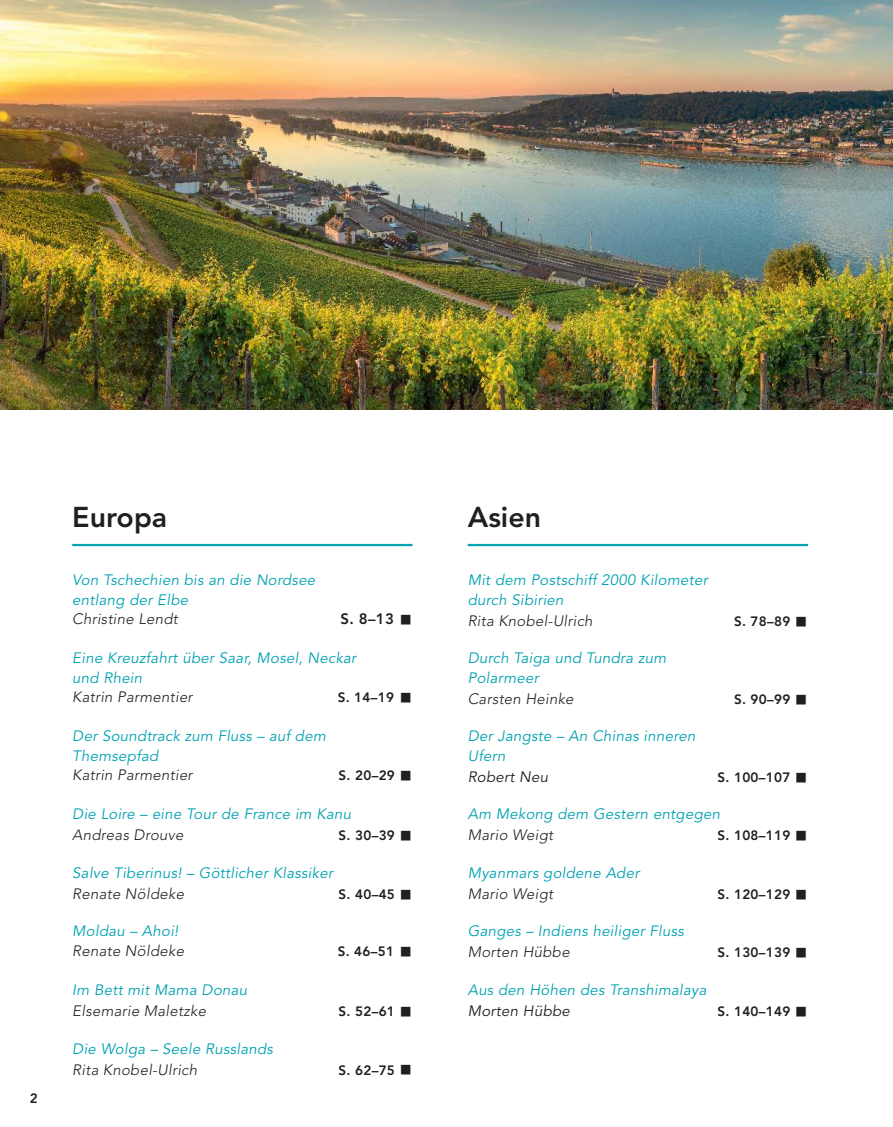
<style>
.page{position:relative;width:893px;height:1127px;background:#fff}
.page>*{position:absolute;margin:0;border:0;box-sizing:border-box;transform-origin:0 0}
.t1{font:33px "Minion Pro";color:#221f1f}
.t2{font:800 28.5px "Avenir LT Std";color:#221f1f}
.t3{font:italic 15px/19.5px "Avenir LT Std";letter-spacing:.02em;color:#00a2b1}
.t4{font:italic 300 15px "Avenir LT Std";letter-spacing:.02em;color:#221f1f}
.t5{font:italic 15px "Avenir LT Std";letter-spacing:.02em;color:#221f1f}
.t6{font:800 15px "Avenir LT Std";color:#221f1f}
.t7{font:800 13.5px "Avenir LT Std";letter-spacing:.02em;color:#221f1f}
.s1{font-family:"Minion Pro";font-weight:400;font-size:33px}
</style>
<div class="page">
<img style="left:0;top:0;width:893px;height:410px">
<hr style="left:72px;top:544px;width:340px;height:2px;background:#00a2b1">
<hr style="left:468px;top:544px;width:340px;height:2px;background:#00a2b1">
<p class="t7" style="left:30px;top:1093px;width:9px">2</p>
<h2 class="t2" style="left:72px;top:505px;width:96px">Europa</h2>
<p class="t3" style="left:72px;top:572px;width:245px">Von Tschechien bis an die Nordsee entlang der Elbe</p>
<p class="t4" style="left:72px;top:613px;width:107px">Christine Lendt</p>
<p class="t6" style="left:341px;top:613px;width:73px">S. 8–13 <span class="s1">■</span></p>
<p class="t3" style="left:72px;top:650px;width:285px">Eine Kreuzfahrt über Saar, Mosel, Neckar und Rhein</p>
<p class="t4" style="left:72px;top:691px;width:122px">Katrin Parmentier</p>
<p class="t7" style="left:338px;top:692px;width:58px">S. 14–19</p>
<h1 class="t1" style="left:399px;top:675px;width:15px">■</h1>
<p class="t3" style="left:72px;top:728px;width:255px">Der Soundtrack zum Fluss – auf dem<br>Themsepfad</p>
<p class="t4" style="left:72px;top:769px;width:122px">Katrin Parmentier</p>
<p class="t7" style="left:339px;top:770px;width:58px">S. 20–29</p>
<h1 class="t1" style="left:399px;top:753px;width:15px">■</h1>
<p class="t3" style="left:72px;top:806px;width:280px">Die Loire – eine Tour de France im Kanu</p>
<p class="t4" style="left:72px;top:829px;width:113px">Andreas Drouve</p>
<p class="t7" style="left:339px;top:830px;width:58px">S. 30–39</p>
<h1 class="t1" style="left:399px;top:813px;width:15px">■</h1>
<p class="t3" style="left:72px;top:864px;width:262px">Salve Tiberinus! – Göttlicher Klassiker</p>
<p class="t4" style="left:72px;top:887px;width:113px">Renate Nöldeke</p>
<p class="t7" style="left:339px;top:888px;width:58px">S. 40–45</p>
<h1 class="t1" style="left:399px;top:872px;width:15px">■</h1>
<p class="t3" style="left:72px;top:923px;width:108px">Moldau – Ahoi!</p>
<p class="t4" style="left:72px;top:944px;width:113px">Renate Nöldeke</p>
<p class="t7" style="left:338px;top:945px;width:58px">S. 46–51</p>
<h1 class="t1" style="left:399px;top:929px;width:15px">■</h1>
<p class="t3" style="left:72px;top:981px;width:177px">Im Bett mit Mama Donau</p>
<p class="t4" style="left:72px;top:1004px;width:135px">Elsemarie Maletzke</p>
<p class="t7" style="left:339px;top:1005px;width:58px">S. 52–61</p>
<h1 class="t1" style="left:399px;top:989px;width:15px">■</h1>
<p class="t3" style="left:72px;top:1040px;width:202px">Die Wolga – Seele Russlands</p>
<p class="t4" style="left:72px;top:1063px;width:126px">Rita Knobel-Ulrich</p>
<p class="t7" style="left:339px;top:1064px;width:58px">S. 62–75</p>
<h1 class="t1" style="left:399px;top:1047px;width:15px">■</h1>
<h2 class="t2" style="left:468px;top:505px;width:75px">Asien</h2>
<p class="t3" style="left:468px;top:572px;width:241px">Mit dem Postschiff 2000 Kilometer durch Sibirien</p>
<p class="t4" style="left:468px;top:614px;width:126px">Rita Knobel-Ulrich</p>
<p class="t7" style="left:734px;top:615px;width:58px">S. 78–89</p>
<h1 class="t1" style="left:794px;top:599px;width:15px">■</h1>
<p class="t3" style="left:468px;top:650px;width:200px">Durch Taiga und Tundra zum<br>Polarmeer</p>
<p class="t4" style="left:468px;top:692px;width:107px">Carsten Heinke</p>
<p class="t7" style="left:734px;top:693px;width:58px">S. 90–99</p>
<h1 class="t1" style="left:794px;top:677px;width:15px">■</h1>
<p class="t3" style="left:468px;top:728px;width:229px">Der Jangste – An Chinas inneren<br>Ufern</p>
<p class="t5" style="left:468px;top:770px;width:82px">Robert Neu</p>
<p class="t7" style="left:718px;top:771px;width:74px">S. 100–107</p>
<h1 class="t1" style="left:794px;top:755px;width:15px">■</h1>
<p class="t3" style="left:468px;top:806px;width:254px">Am Mekong dem Gestern entgegen</p>
<p class="t4" style="left:468px;top:829px;width:87px">Mario Weigt</p>
<p class="t7" style="left:718px;top:830px;width:74px">S. 108–119</p>
<h1 class="t1" style="left:794px;top:813px;width:15px">■</h1>
<p class="t3" style="left:468px;top:864px;width:173px">Myanmars goldene Ader</p>
<p class="t4" style="left:468px;top:887px;width:87px">Mario Weigt</p>
<p class="t7" style="left:718px;top:888px;width:74px">S. 120–129</p>
<h1 class="t1" style="left:794px;top:872px;width:15px">■</h1>
<p class="t3" style="left:468px;top:923px;width:218px">Ganges – Indiens heiliger Fluss</p>
<p class="t4" style="left:468px;top:946px;width:103px">Morten Hübbe</p>
<p class="t7" style="left:718px;top:947px;width:74px">S. 130–139</p>
<h1 class="t1" style="left:794px;top:930px;width:15px">■</h1>
<p class="t3" style="left:468px;top:981px;width:240px">Aus den Höhen des Transhimalaya</p>
<p class="t5" style="left:468px;top:1004px;width:104px">Morten Hübbe</p>
<p class="t7" style="left:718px;top:1005px;width:74px">S. 140–149</p>
<h1 class="t1" style="left:794px;top:989px;width:15px">■</h1>
</div>
